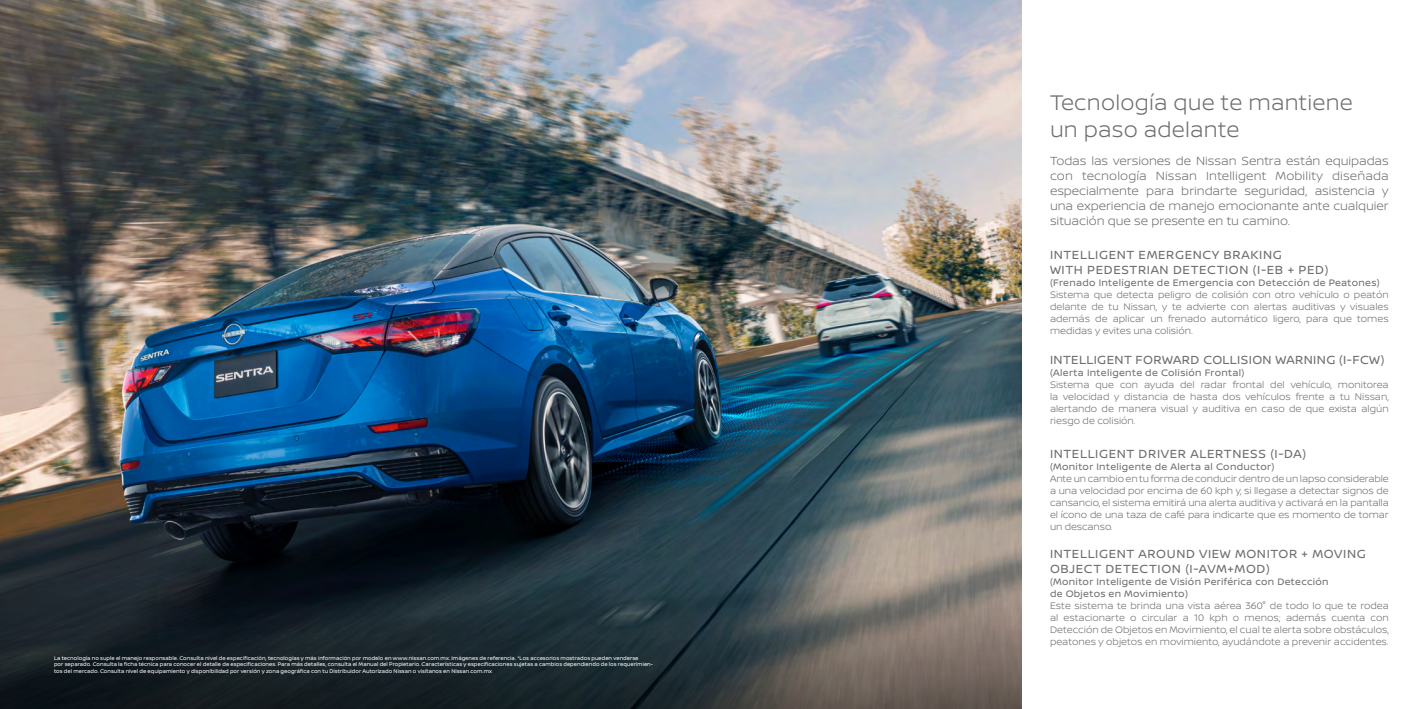
<style>
.page{position:relative;width:1418px;height:709px;background:#fff}
.page>*{position:absolute;margin:0;border:0;box-sizing:border-box;transform-origin:0 0}
.t1{font:300 22.5px/26.2px "Nissan Brand";letter-spacing:.01em;color:#6e6f71}
.t2{font:300 12.5px/15px "Nissan Brand";letter-spacing:-.005em;color:#6e6f71;text-align:justify}
.t3{font:12.5px/15px "Nissan Brand";letter-spacing:.05em;color:#6e6f71}
.t4{font:12.5px "Nissan Brand";letter-spacing:.03em;color:#6e6f71}
.t5{font:300 10px/12px "Nissan Brand";color:#6e6f71;text-align:justify}
.t6{font:10px/12px "Nissan Brand";letter-spacing:.03em;color:#6e6f71}
.t7{font:5.62px/6.2px "Nissan Brand";letter-spacing:.005em;color:#fff}
</style>
<div class="page">
<img style="left:0;top:0;width:1021px;height:579px">
<svg style="left:0;top:579px;width:1021px;height:130px;background:#30383b"></svg>
<p class="t7" style="left:54px;top:654px;width:600px">La tecnología no suple el manejo responsable. Consulta nivel de especificación, tecnologías y más información por modelo en www.nissan.com.mx. Imágenes de referencia. *Los accesorios mostrados pueden venderse<br>por separado. Consulta la ficha técnica para conocer el detalle de especificaciones. Para más detalles, consulta el Manual del Propietario. Características y especificaciones sujetas a cambios dependiendo de los requerimien&shy;tos del mercado. Consulta nivel de equipamiento y disponibilidad por versión y zona geográfica con tu Distribuidor Autorizado Nissan o visítanos en Nissan.com.mx</p>
<h1 class="t1" style="left:1050px;top:89px;width:304px">Tecnología que te mantiene un paso adelante</h1>
<p class="t2" style="left:1050px;top:152px;width:340px">Todas las versiones de Nissan Sentra están equipadas con tecnología Nissan Intelligent Mobility diseñada especialmente para brindarte seguridad, asistencia y una experiencia de manejo emocionante ante cualquier situación que se presente en tu camino.</p>
<p class="t3" style="left:1050px;top:247px;width:280px">INTELLIGENT EMERGENCY BRAKING<br>WITH PEDESTRIAN DETECTION (I-EB + PED)</p>
<p class="t6" style="left:1050px;top:276px;width:331px">(Frenado Inteligente de Emergencia con Detección de Peatones)</p>
<p class="t5" style="left:1050px;top:288px;width:340px">Sistema que detecta peligro de colisión con otro vehículo o peatón delante de tu Nissan, y te advierte con alertas auditivas y visuales además de aplicar un frenado automático ligero, para que tomes medidas y evites una colisión.</p>
<p class="t4" style="left:1050px;top:350px;width:336px">INTELLIGENT FORWARD COLLISION WARNING (I-FCW)</p>
<p class="t6" style="left:1050px;top:366px;width:196px">(Alerta Inteligente de Colisión Frontal)</p>
<p class="t5" style="left:1050px;top:378px;width:340px">Sistema que con ayuda del radar frontal del vehículo, monitorea la velocidad y distancia de hasta dos vehículos frente a tu Nissan, alertando de manera visual y auditiva en caso de que exista algún riesgo de colisión.</p>
<p class="t3" style="left:1050px;top:445px;width:257px">INTELLIGENT DRIVER ALERTNESS (I-DA)</p>
<p class="t6" style="left:1050px;top:460px;width:226px">(Monitor Inteligente de Alerta al Conductor)</p>
<p class="t5" style="left:1050px;top:472px;width:340px">Ante un cambio en tu forma de conducir dentro de un lapso considerable a una velocidad por encima de 60 kph y, si llegase a detectar signos de cansancio, el sistema emitirá una alerta auditiva y activará en la pantalla el ícono de una taza de café para indicarte que es momento de tomar un descanso.</p>
<p class="t3" style="left:1050px;top:546px;width:317px">INTELLIGENT AROUND VIEW MONITOR + MOVING<br>OBJECT DETECTION (I-AVM+MOD)</p>
<p class="t6" style="left:1050px;top:575px;width:280px">(Monitor Inteligente de Visión Periférica con Detección de Objetos en Movimiento)</p>
<p class="t5" style="left:1050px;top:599px;width:340px">Este sistema te brinda una vista aérea 360° de todo lo que te rodea al estacionarte o circular a 10 kph o menos; además cuenta con Detección de Objetos en Movimiento, el cual te alerta sobre obstáculos, peatones y objetos en movimiento, ayudándote a prevenir accidentes.</p>
</div>
